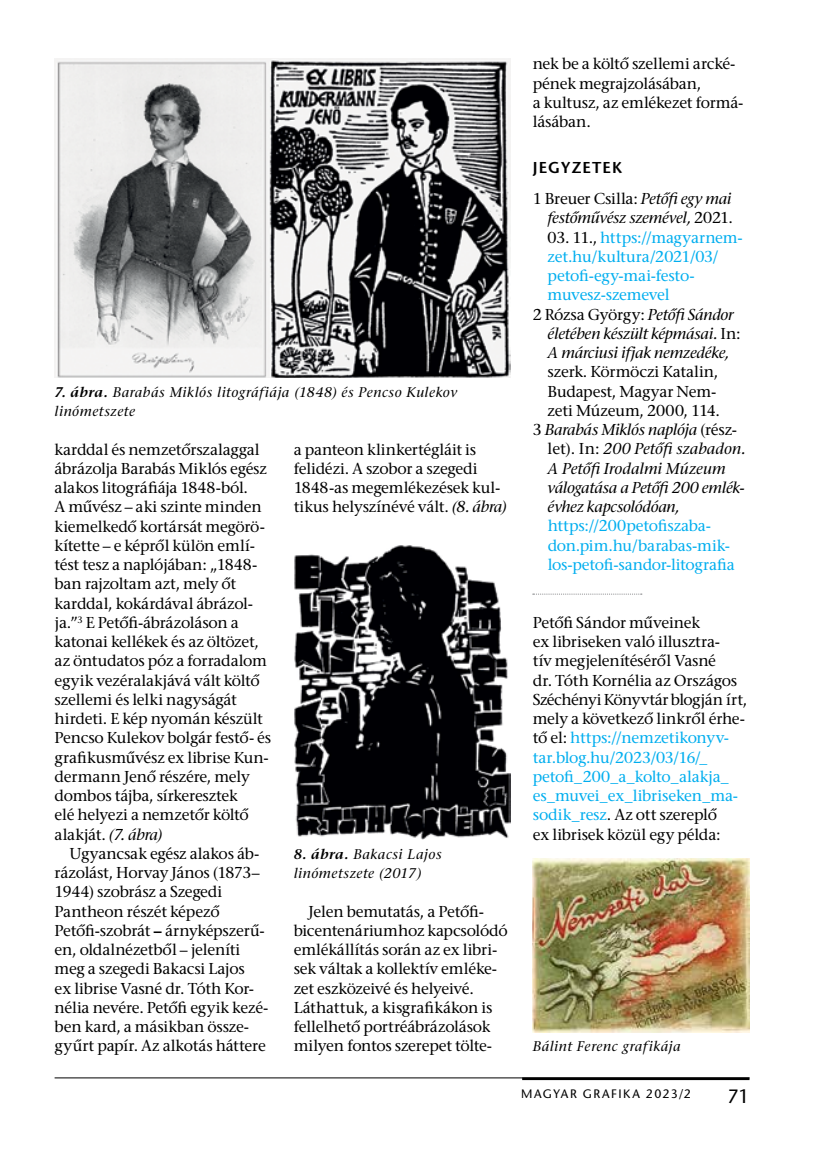
<style>
.page{position:relative;width:819px;height:1166px;background:#fff}
.page>*{position:absolute;margin:0;border:0;box-sizing:border-box;transform-origin:0 0}
.t1{font:19.25px "ITC Stone Sans";color:#000}
.t2{font:15.75px/19.2px "ITC Stone Serif";letter-spacing:-.015em;color:#000}
.t3{font:italic 15.75px/19.2px "ITC Stone Serif";letter-spacing:-.015em;color:#000;text-align:right}
.t4{font:15.75px/19.2px "ITC Stone Serif";letter-spacing:-.015em;color:#00aeef}
.t5{font:italic 15.75px "ITC Stone Serif";letter-spacing:.005em;color:#000}
.t6{font:600 15.75px "ITC Stone Sans";letter-spacing:.065em;color:#000}
.t7{font:italic 14px/19.2px "ITC Stone Serif";letter-spacing:.035em;color:#000}
.t8{font:12.25px "ITC Stone Sans";letter-spacing:.12em;color:#000}
.s1{font-weight:600}
.s2{font-style:italic}
.s3{font-weight:700}
.s4{font-style:normal}
.s5{color:#000}
.s6{color:#00aeef}
</style>
<div class="page">
<hr style="left:55px;top:1077px;width:694px;height:1px;background:#000">
<hr style="left:522px;top:1077px;width:227px;height:3px;background:#000">
<img style="left:55px;top:58px;width:455px;height:319px">
<img style="left:294px;top:545px;width:216px;height:294px">
<img style="left:532px;top:859px;width:217px;height:173px">
<svg style="left:532px;top:594px;width:110px;height:1px"></svg>
<p class="t7" style="left:55px;top:384px;width:404px"><span class="s1">7. ábra.</span> Barabás Miklós litográfiája (1848) és Pencso Kulekov linómetszete</p>
<p class="t2" style="left:294px;top:442px;width:214px">a panteon klinkertégláit is felidézi. A szobor a szegedi<br>1848-as megemlékezések kul&shy;tikus helyszínévé vált. <span class="s2">(8. ábra)</span></p>
<p class="t2" style="left:55px;top:442px;width:218px">karddal és nemzetőrszalaggal ábrázolja Barabás Miklós egész alakos litográfiája 1848-ból.<br>A művész <span class="s2">–</span> aki szinte minden kiemelkedő kortársát megörö&shy;kítette – e képről külön emlí&shy;tést tesz a naplójában: „1848- ban rajzoltam azt, mely őt karddal, kokárdával ábrázol&shy;ja.”<sup>3</sup> E Petőfi-ábrázoláson a katonai kellékek és az öltözet, az öntudatos póz a forradalom egyik vezéralakjává vált költő szellemi és lelki nagyságát hirdeti. E kép nyomán készült<br>Pencso Kulekov bolgár festő- és grafikusművész ex librise Kun&shy;dermann Jenő részére, mely dombos tájba, sírkeresztek<br>elé helyezi a nemzetőr költő alakját. <span class="s2">(7. ábra)</span></p>
<p class="t2" style="left:55px;top:846px;width:215px;text-indent:15px">Ugyancsak egész alakos áb&shy;rázolást, Horvay János (1873–<br>1944) szobrász a Szegedi<br>Pantheon részét képező<br>Petőfi-szobrát <span class="s3">–</span> árnyképszerű&shy;en, oldalnézetből – jeleníti meg a szegedi Bakacsi Lajos<br>ex librise Vasné dr. Tóth Kor&shy;nélia nevére. Petőfi egyik kezé&shy;ben kard, a másikban össze&shy;gyűrt papír. Az alkotás háttere</p>
<p class="t7" style="left:294px;top:846px;width:149px"><span class="s1">8. ábra.</span> Bakacsi Lajos linómetszete (2017)</p>
<p class="t2" style="left:294px;top:904px;width:215px;text-indent:15px">Jelen bemutatás, a Petőfi&shy;bicentenáriumhoz kapcsolódó emlékállítás során az ex libri&shy;sek váltak a kollektív emléke&shy;zet eszközeivé és helyeivé.<br>Láthattuk, a kisgrafikákon is fellelhető portréábrázolások milyen fontos szerepet tölte-</p>
<p class="t2" style="left:532px;top:57px;width:212px">nek be a költő szellemi arcké&shy;pének megrajzolásában,<br>a kultusz, az emlékezet formá&shy;lásában.</p>
<p class="t6" style="left:532px;top:159px;width:91px">JEGYZETEK</p>
<p class="t3" style="left:532px;top:191px;width:202px"><span class="s4">1 Breuer Csilla:</span> Petőfi egy mai festőművész szemével, <span class="s4">2021.</span></p>
<p class="t4" style="left:547px;top:230px;width:197px"><span class="s5">03. 11.,</span> https://magyarnem-</p>
<p class="t4" style="left:547px;top:249px;width:172px">zet.hu/kultura/2021/03/</p>
<p class="t4" style="left:547px;top:268px;width:149px">petofi-egy-mai-festo-</p>
<p class="t4" style="left:547px;top:288px;width:124px">muvesz-szemevel</p>
<p class="t2" style="left:532px;top:307px;width:202px">2 Rózsa György: <span class="s2">Petőfi Sándor</span></p>
<p class="t3" style="left:547px;top:326px;width:194px">életében készült képmásai. <span class="s4">In:</span></p>
<p class="t3" style="left:547px;top:345px;width:183px">A márciusi ifjak nemzedéke,</p>
<p class="t2" style="left:547px;top:365px;width:172px">szerk. Körmöczi Katalin,</p>
<p class="t2" style="left:547px;top:384px;width:170px">Budapest, Magyar Nem-</p>
<p class="t2" style="left:547px;top:403px;width:174px">zeti Múzeum, 2000, 114.</p>
<p class="t3" style="left:532px;top:422px;width:206px"><span class="s4">3</span> Barabás Miklós naplója <span class="s4">(rész-</span></p>
<p class="t5" style="left:547px;top:441px;width:200px"><span class="s4">let). In:</span> 200 Petőfi szabadon.</p>
<p class="t3" style="left:547px;top:461px;width:179px">A Petőfi Irodalmi Múzeum</p>
<p class="t3" style="left:547px;top:480px;width:199px">válogatása a Petőfi 200 emlék-</p>
<p class="t3" style="left:547px;top:499px;width:134px">évhez kapcsolódóan,</p>
<p class="t4" style="left:547px;top:518px;width:189px">https://200petofiszaba&shy;don.pim.hu/barabas-mik&shy;los-petofi-sandor-litografia</p>
<p class="t2" style="left:532px;top:615px;width:216px">Petőfi Sándor műveinek<br>ex libriseken való illusztra-<br>tív megjelenítéséről Vasné<br>dr. Tóth Kornélia az Országos<br>Széchényi Könyvtár blogján írt, mely a következő linkről érhe&shy;tő el: <span class="s6">https://nemzetikonyv&shy;tar.blog.hu/2023/03/16/_ petofi_200_a_kolto_alakja_ es_muvei_ex_libriseken_ma&shy;sodik_resz</span>. Az ott szereplő<br>ex librisek közül egy példa:</p>
<p class="t7" style="left:532px;top:1039px;width:149px">Bálint Ferenc grafikája</p>
<p class="t8" style="left:521px;top:1087px;width:171px">MAGYAR GRAFIKA 2023/2</p>
<p class="t1" style="left:727px;top:1085px;width:24px">71</p>
</div>
